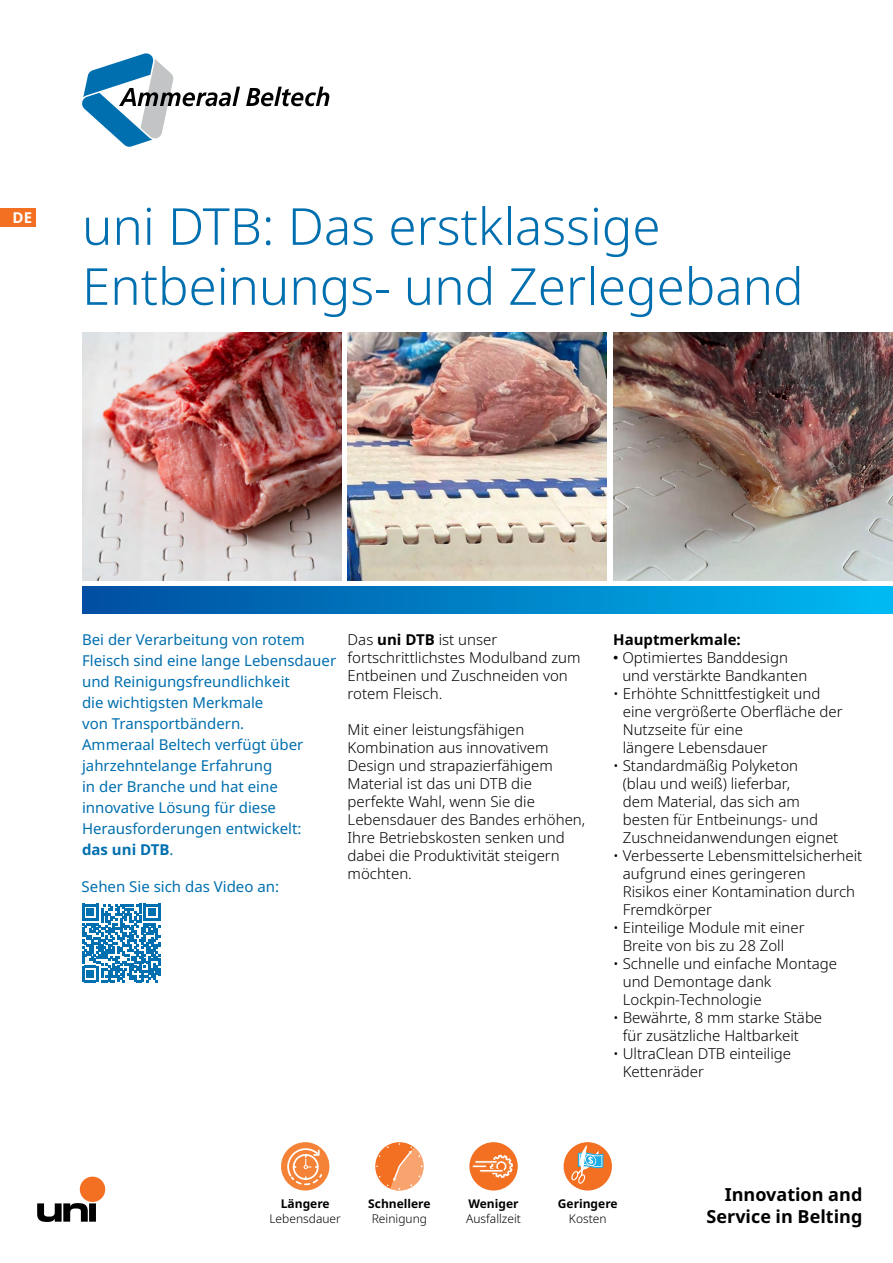
<style>
.page{position:relative;width:893px;height:1263px;background:#fff}
.page>*{position:absolute;margin:0;border:0;box-sizing:border-box;transform-origin:0 0}
.t1{font:300 51px/60px "Noto Sans";color:#006faf}
.t2{font:700 18px/21.6px "Noto Sans";color:#000;text-align:right}
.t3{font:300 15px/18px "Noto Sans";color:#000}
.t4{font:15px/21px "Noto Sans";color:#006faf}
.t5{font:700 15px "Noto Sans";color:#000}
.t6{font:700 15px "Noto Sans";color:#fff}
.t7{font:300 12px "Noto Sans";color:#000}
.t8{font:700 12px "Noto Sans";color:#000}
.s1{font-weight:700}
.s2{font-family:"Arial";font-weight:400}
</style>
<div class="page">
<div style="left:0;top:208px;width:35px;height:18px;background:#f36f21"></div>
<div style="left:82px;top:586px;width:811px;height:28px;background:linear-gradient(to right,#004d9f,#00b9f1)"></div>
<img style="left:613px;top:332px;width:280px;height:249px">
<svg style="left:37px;top:1203px;width:59px;height:19px"></svg>
<div style="left:80px;top:1176px;width:25px;height:26px;background:#f36f21;border-radius:50%"></div>
<svg style="left:82px;top:53px;width:247px;height:94px"></svg>
<svg style="left:82px;top:904px;width:78px;height:78px"></svg>
<div style="left:375px;top:1142px;width:49px;height:48px;background:#f36f21;border-radius:50%"></div>
<svg style="left:387px;top:1143px;width:36px;height:47px"></svg>
<div style="left:469px;top:1142px;width:49px;height:48px;background:#f36f21;border-radius:50%"></div>
<hr style="left:472px;top:1165px;width:15px;height:3px;background:#fff">
<svg style="left:473px;top:1154px;width:40px;height:24px"></svg>
<div style="left:564px;top:1142px;width:48px;height:48px;background:#f36f21;border-radius:50%"></div>
<svg style="left:570px;top:1147px;width:33px;height:36px"></svg>
<svg style="left:281px;top:1142px;width:48px;height:48px"></svg>
<img style="left:82px;top:332px;width:259px;height:249px">
<img style="left:348px;top:332px;width:259px;height:249px">
<p class="t6" style="left:13px;top:209px;width:21px">DE</p>
<h1 class="t1" style="left:82px;top:198px;width:723px">uni DTB: Das erstklassige<br>Entbeinungs- und Zerlegeband</h1>
<p class="t4" style="left:82px;top:629px;width:256px">Bei der Verarbeitung von rotem<br>Fleisch sind eine lange Lebensdauer und Reinigungsfreundlichkeit<br>die wichtigsten Merkmale<br>von Transportbändern.<br>Ammeraal Beltech verfügt über jahrzehntelange Erfahrung<br>in der Branche und hat eine innovative Lösung für diese<br>Herausforderungen entwickelt:<br><span class="s1">das uni DTB</span>.</p>
<p class="t5" style="left:613px;top:631px;width:129px">Hauptmerkmale:</p>
<p class="t3" style="left:348px;top:631px;width:235px">Das <span class="s1">uni DTB</span> ist unser fortschrittlichstes Modulband zum<br>Entbeinen und Zuschneiden von rotem Fleisch.</p>
<p class="t3" style="left:348px;top:721px;width:239px">Mit einer leistungsfähigen<br>Kombination aus innovativem<br>Design und strapazierfähigem<br>Material ist das uni DTB die perfekte Wahl, wenn Sie die<br>Lebensdauer des Bandes erhöhen,<br>Ihre Betriebskosten senken und dabei die Produktivität steigern möchten.</p>
<p class="t3" style="left:622px;top:649px;width:186px;text-indent:-9px"><span class="s2">•</span> Optimiertes Banddesign und verstärkte Bandkanten</p>
<p class="t3" style="left:623px;top:685px;width:222px;text-indent:-10px">• Erhöhte Schnittfestigkeit und eine vergrößerte Oberfläche der<br>Nutzseite für eine<br>längere Lebensdauer</p>
<p class="t3" style="left:623px;top:757px;width:217px;text-indent:-10px">• Standardmäßig Polyketon<br>(blau und weiß) lieferbar,<br>dem Material, das sich am besten für Entbeinungs- und<br>Zuschneidanwendungen eignet</p>
<p class="t3" style="left:623px;top:847px;width:241px;text-indent:-10px">• Verbesserte Lebensmittelsicherheit aufgrund eines geringeren<br>Risikos einer Kontamination durch<br>Fremdkörper</p>
<p class="t3" style="left:623px;top:919px;width:183px;text-indent:-10px">• Einteilige Module mit einer<br>Breite von bis zu 28 Zoll</p>
<p class="t3" style="left:623px;top:955px;width:216px;text-indent:-10px">• Schnelle und einfache Montage und Demontage dank<br>Lockpin-Technologie</p>
<p class="t3" style="left:623px;top:1009px;width:201px;text-indent:-10px">• Bewährte, 8 mm starke Stäbe für zusätzliche Haltbarkeit</p>
<p class="t3" style="left:623px;top:1045px;width:170px;text-indent:-10px">• UltraClean DTB einteilige<br>Kettenräder</p>
<p class="t4" style="left:82px;top:877px;width:199px">Sehen Sie sich das Video an:</p>
<p class="t8" style="left:281px;top:1197px;width:50px">Längere</p>
<p class="t7" style="left:269px;top:1210px;width:73px">Lebensdauer</p>
<p class="t8" style="left:368px;top:1197px;width:64px">Schnellere</p>
<p class="t7" style="left:372px;top:1210px;width:57px">Reinigung</p>
<p class="t8" style="left:468px;top:1197px;width:52px">Weniger</p>
<p class="t7" style="left:466px;top:1210px;width:56px">Ausfallzeit</p>
<p class="t8" style="left:558px;top:1197px;width:61px">Geringere</p>
<p class="t7" style="left:569px;top:1210px;width:39px">Kosten</p>
<p class="t2" style="left:707px;top:1184px;width:157px">Innovation and<br>Service in Belting</p>
</div>
